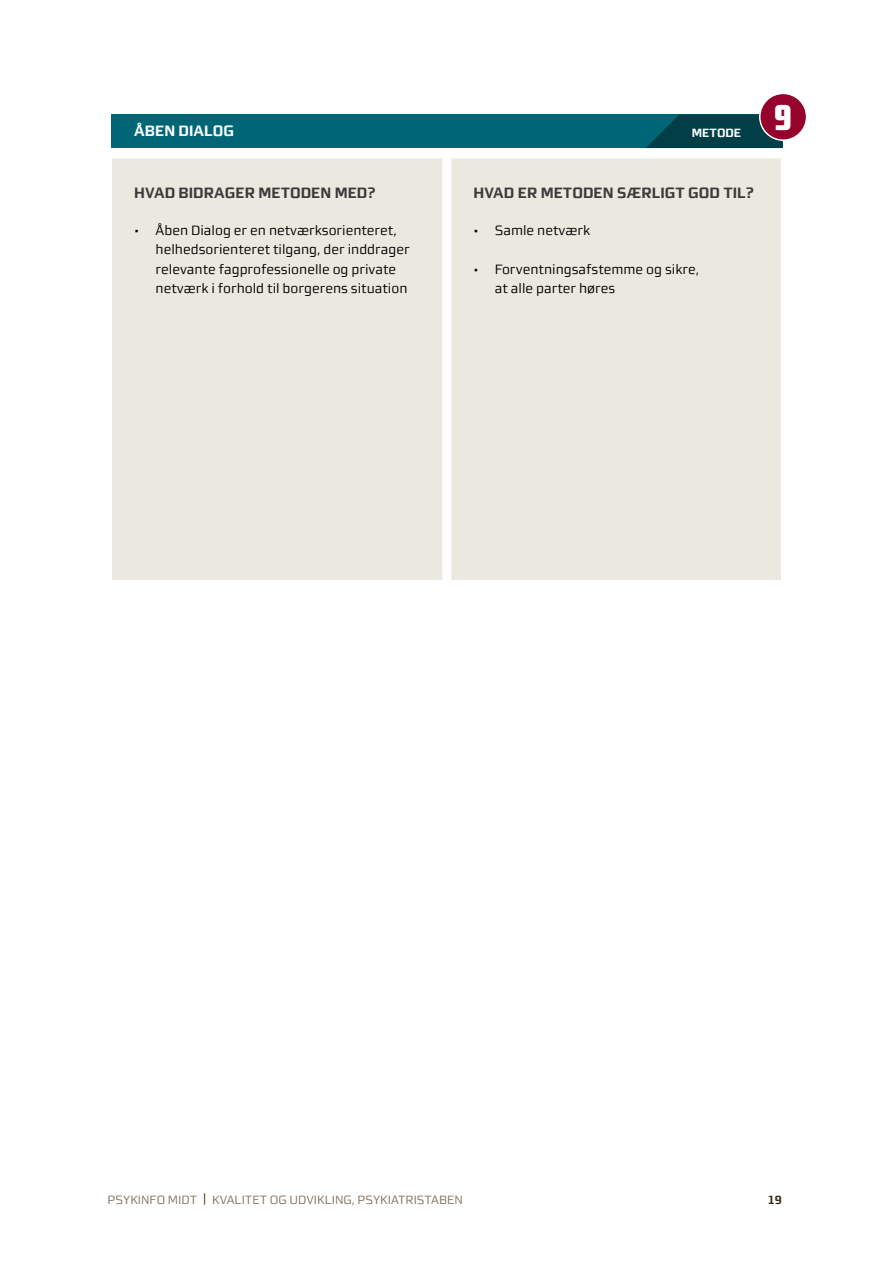
<style>
.page{position:relative;width:893px;height:1263px;background:#fff}
.page>*{position:absolute;margin:0;border:0;box-sizing:border-box;transform-origin:0 0}
.bt{font:900 36px "Morgan Ps";color:#fff}
.metoder_02{font:700 15px "midtsans";color:#3b3b3a}
.metoder_01{font:700 15px "midtsans";color:#fff}
.t1{font:13.5px/19.5px "midtsans";color:#000}
.t2{font:12px "midtsans";color:#84705d}
.bt-2{font:700 12px "midtsans";color:#fff}
.t3{font:700 12px "midtsans";color:#3a2b0f}
.s1{font-family:"Arial";color:#3a2b0f}
</style>
<div class="page">
<div style="left:111px;top:115px;width:671px;height:33px;background:#006676"></div>
<div style="left:112px;top:158px;width:669px;height:422px;background:#ebe8df"></div>
<svg style="left:646px;top:115px;width:136px;height:34px"></svg>
<hr style="left:442px;top:158px;width:2px;height:422px;background:#fff">
<hr style="left:450px;top:158px;width:1px;height:422px;background:#fff">
<div style="left:760px;top:93px;width:46px;height:47px;background:#95032d;border-radius:50%"></div>
<div style="left:759px;top:93px;width:48px;height:48px;border:2px solid #fff;border-radius:50%"></div>
<p class="metoder_01" style="left:134px;top:122px;width:101px">ÅBEN DIALOG</p>
<p class="bt-2" style="left:692px;top:126px;width:51px">METODE</p>
<p class="metoder_02" style="left:134px;top:184px;width:243px">HVAD BIDRAGER METODEN MED?</p>
<p class="t1" style="left:156px;top:220px;width:256px;text-indent:-21px">• Åben Dialog er en netværksorienteret, helhedsorienteret tilgang, der inddrager relevante fagprofessionelle og private netværk i forhold til borgerens situation</p>
<p class="metoder_02" style="left:474px;top:184px;width:282px">HVAD ER METODEN SÆRLIGT GOD TIL?</p>
<p class="t1" style="left:474px;top:220px;width:118px">• Samle netværk</p>
<p class="t1" style="left:495px;top:259px;width:206px;text-indent:-21px">• Forventningsafstemme og sikre, at alle parter høres</p>
<p class="bt" style="left:774px;top:98px;width:19px">9</p>
<p class="t2" style="left:108px;top:1193px;width:357px">PSYKINFO MIDT <span class="s1">|</span> KVALITET OG UDVIKLING, PSYKIATRISTABEN</p>
<p class="t3" style="left:768px;top:1193px;width:15px">19</p>
</div>
